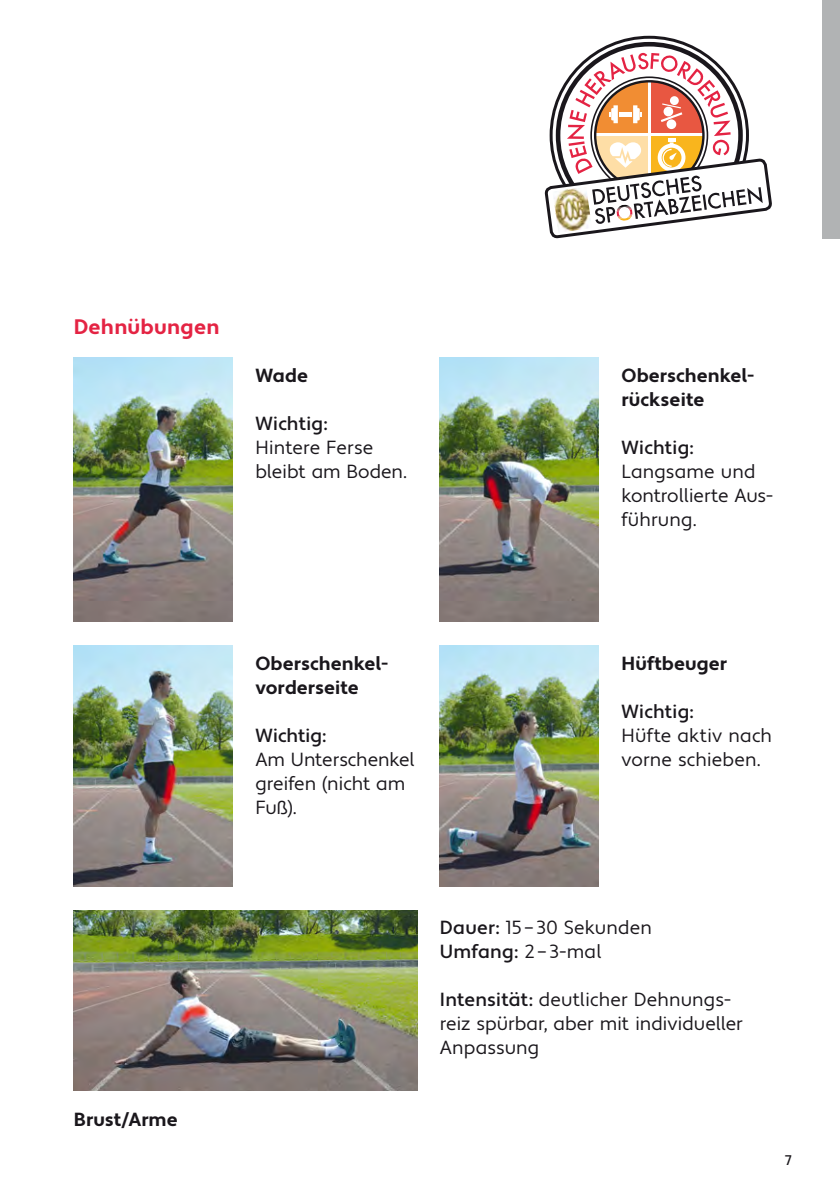
<style>
.page{position:relative;width:840px;height:1191px;background:#fff}
.page>*{position:absolute;margin:0;border:0;box-sizing:border-box;transform-origin:0 0}
.Zwischentitel_ROT{font:700 21px "Apertura";letter-spacing:.01em;color:#e42343}
.Grundtext{font:19px/24px "Apertura";color:#1a171c}
.Zwischentitel_SCHW{font:700 19px/24px "Apertura";color:#1a171c}
.Grundtext-2{font:500 19px "Apertura";letter-spacing:.01em;color:#1a171c}
.t1{font:500 14px "Apertura";color:#1a171c}
.s1{font-weight:500}
.s2{font-weight:400}
</style>
<div class="page">
<svg style="left:551px;top:37px;width:196px;height:196px"></svg>
<svg style="left:545px;top:53px;width:225px;height:185px"></svg>
<div style="left:822px;top:0;width:17px;height:238px;background:#b1b3b4"></div>
<img style="left:74px;top:358px;width:158px;height:264px">
<img style="left:439px;top:358px;width:159px;height:264px">
<img style="left:439px;top:645px;width:159px;height:241px">
<img style="left:74px;top:645px;width:158px;height:241px">
<img style="left:74px;top:910px;width:343px;height:180px">
<p class="Zwischentitel_ROT" style="left:74px;top:314px;width:147px">Dehnübungen</p>
<p class="Zwischentitel_SCHW" style="left:255px;top:364px;width:54px">Wade</p>
<p class="Grundtext" style="left:255px;top:412px;width:151px"><span class="s1">Wichtig:<br></span>Hintere Ferse bleibt am Boden.</p>
<p class="Zwischentitel_SCHW" style="left:621px;top:364px;width:133px">Oberschenkel&shy;rückseite</p>
<p class="Grundtext" style="left:621px;top:436px;width:153px"><span class="s1">Wichtig:<br></span>Langsame und kontrollierte Aus&shy;führung.</p>
<p class="Zwischentitel_SCHW" style="left:74px;top:1108px;width:105px">Brust/Arme</p>
<p class="Zwischentitel_SCHW" style="left:255px;top:652px;width:134px">Oberschenkel&shy;vorderseite</p>
<p class="Grundtext" style="left:255px;top:724px;width:161px"><span class="s1">Wichtig:<br></span>Am Unterschenkel greifen (nicht am<br>Fuß).</p>
<p class="Zwischentitel_SCHW" style="left:621px;top:652px;width:107px">Hüftbeuger</p>
<p class="Grundtext" style="left:621px;top:700px;width:152px"><span class="s1">Wichtig:<br></span>Hüfte aktiv nach vorne schieben.</p>
<p class="Grundtext" style="left:439px;top:916px;width:213px"><span class="s1">Dauer:</span> 15 – 30 Sekunden</p>
<p class="Grundtext-2" style="left:439px;top:940px;width:163px">Umfang: <span class="s2">2– 3-mal</span></p>
<p class="Grundtext" style="left:439px;top:988px;width:304px"><span class="s1">Intensität:</span> deutlicher Dehnungs&shy;reiz spürbar, aber mit individueller<br>Anpassung</p>
<p class="t1" style="left:784px;top:1151px;width:8px">7</p>
</div>
